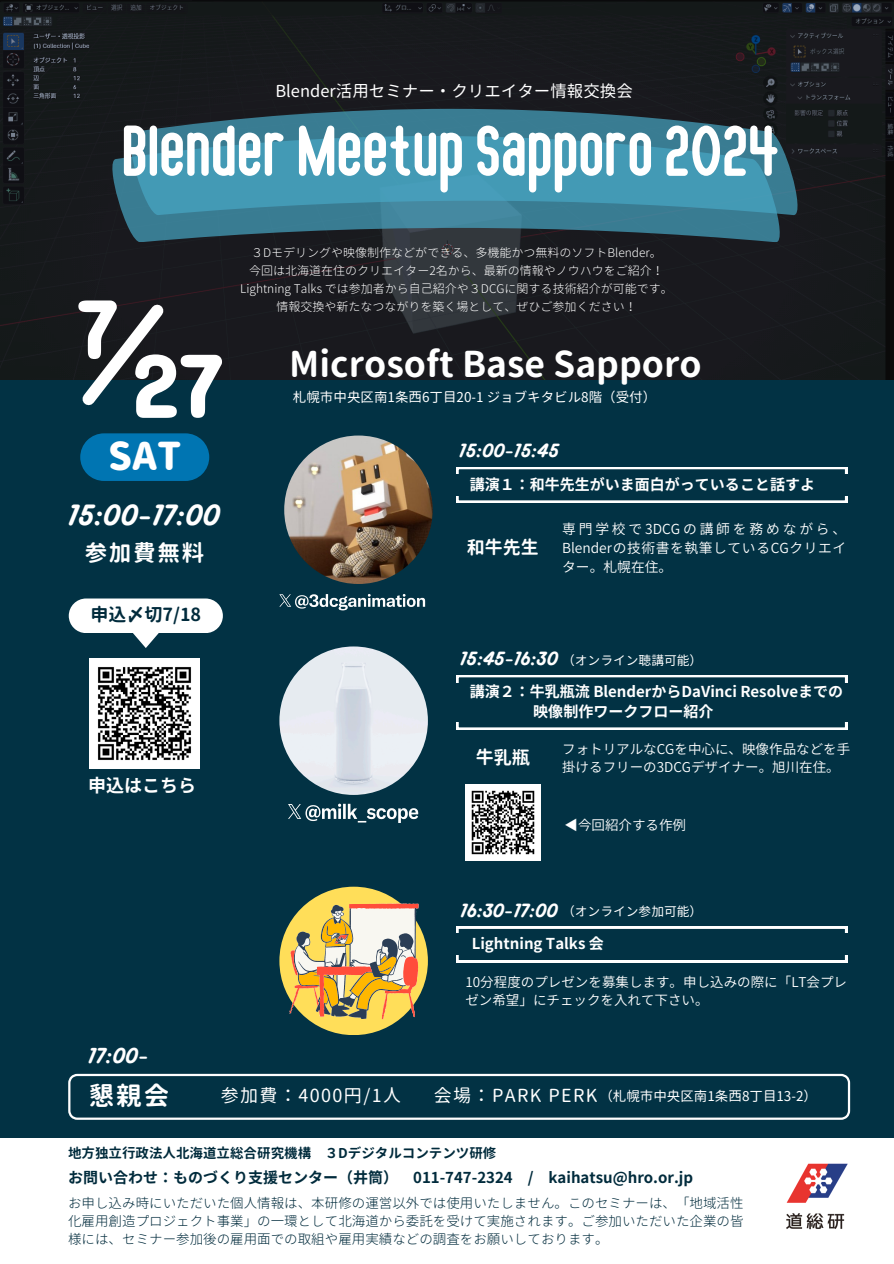
<style>
.page{position:relative;width:894px;height:1264px;background:#fff}
.page>*{position:absolute;margin:0;border:0;box-sizing:border-box;transform-origin:0 0}
.t1{font:92.25px "Concert One";color:#fff}
.t2{font:85.65px "Concert One";color:#fff}
.t3{font:700 73.35px "Somber Sans";color:#fff}
.t4{font:38.1px "Corporate Logo Rounded";color:#fff}
.t5{font:700 35.4px "Gen Jyuu Gothic";color:#fff}
.t6{font:34.5px "Harlow Solid Std";color:#fff}
.t7{font:25.5px "Harlow Solid Std";color:#fff}
.t8{font:700 25.5px "Gen Jyuu Gothic";color:#fff}
.t9{font:22.5px "Harlow Solid Std";color:#fff}
.t10{font:700 22.5px "Gen Jyuu Gothic";letter-spacing:.075em;color:#fff}
.t11{font:18px "Gen Jyuu Gothic";letter-spacing:.08em;color:#fff}
.t12{font:700 18px "Gen Jyuu Gothic";color:#012b3c}
.t13{font:700 18px "Gen Jyuu Gothic";color:#fff}
.t14{font:700 18px "Gen Shin Gothic";color:#fff}
.t15{font:16.5px "Gen Jyuu Gothic";color:#fff}
.t16{font:700 15px "Gen Shin Gothic";color:#fff}
.t17{font:700 15px "Gen Shin Gothic";color:#012b3c}
.t18{font:13.8px/19.2px "Gen Shin Gothic";letter-spacing:.045em;color:#fff;text-align:justify}
.t19{font:300 13.5px/18px "Gen Jyuu Gothic";color:#012b3c;text-align:justify}
.t20{font:13.5px/18px "Gen Shin Gothic";color:#fff}
.t21{font:13.5px "Gen Jyuu Gothic";color:#fff}
.t22{font:700 13.5px "Gen Jyuu Gothic";color:#012b3c}
.t23{font:12.75px "Gen Jyuu Gothic";color:#fff}
.t24{font:300 12px "Gen Jyuu Gothic";color:#fff}
</style>
<div class="page">
<div style="left:0;top:0;width:893px;height:1263px;background:#023244"></div>
<img style="left:0;top:0;width:893px;height:379px">
<img style="left:284px;top:435px;width:148px;height:149px;border-radius:50%">
<img style="left:279px;top:646px;width:149px;height:149px;border-radius:50%">
<svg style="left:80px;top:433px;width:129px;height:48px;background:#006fa8"></svg>
<img style="left:279px;top:594px;width:147px;height:17px">
<img style="left:288px;top:803px;width:130px;height:20px">
<div style="left:0;top:1137px;width:893px;height:126px;background:#fff"></div>
<img style="left:786px;top:1163px;width:62px;height:67px">
<svg style="left:456px;top:467px;width:390px;height:35px"></svg>
<div style="left:447px;top:474px;width:416px;height:21px;background:#023244"></div>
<svg style="left:456px;top:675px;width:390px;height:54px"></svg>
<div style="left:447px;top:683px;width:416px;height:38px;background:#023244"></div>
<div style="left:69px;top:598px;width:154px;height:35px;background:#fff;border-radius:17px"></div>
<svg style="left:133px;top:633px;width:26px;height:15px"></svg>
<svg style="left:68px;top:1073px;width:781px;height:46px"></svg>
<svg style="left:130px;top:109px;width:668px;height:106px;background:#2e5c6d"></svg>
<svg style="left:112px;top:136px;width:668px;height:106px;background:#3c849b"></svg>
<svg style="left:71px;top:293px;width:103px;height:113px"></svg>
<div style="left:279px;top:886px;width:149px;height:149px;background:#ffde59;border-radius:50%"></div>
<svg style="left:289px;top:903px;width:129px;height:116px"></svg>
<svg style="left:456px;top:926px;width:390px;height:36px"></svg>
<div style="left:447px;top:933px;width:416px;height:22px;background:#023244"></div>
<img style="left:465px;top:784px;width:75px;height:76px">
<img style="left:89px;top:658px;width:111px;height:110px">
<h4 class="t15" style="left:275px;top:79px;width:359px">Blender活用セミナー・クリエイター情報交換会</h4>
<h2 class="t3" style="left:122px;top:121px;width:659px">Blender MeetupSapporo2024</h2>
<p class="t2" style="left:76px;top:275px;width:44px">7</p>
<p class="t1" style="left:131px;top:327px;width:95px">27</p>
<h1 class="t4" style="left:108px;top:437px;width:75px">SAT</h1>
<p class="t6" style="left:68px;top:501px;width:153px">15:00-17:00</p>
<p class="t10" style="left:85px;top:536px;width:121px">参加費無料</p>
<p class="t12" style="left:90px;top:601px;width:112px">申込〆切7/18</p>
<p class="t14" style="left:88px;top:772px;width:110px">申込はこちら</p>
<p class="t24" style="left:251px;top:244px;width:412px">３Dモデリングや映像制作などができる、多機能かつ無料のソフトBlender。</p>
<p class="t24" style="left:249px;top:262px;width:416px">今回は北海道在住のクリエイター2名から、最新の情報やノウハウをご紹介！</p>
<p class="t24" style="left:240px;top:280px;width:434px">Lightning Talks では参加者から自己紹介や３DCGに関する技術紹介が可能です。</p>
<p class="t24" style="left:276px;top:298px;width:362px">情報交換や新たなつながりを築く場として、ぜひご参加ください！</p>
<p class="t5" style="left:289px;top:339px;width:414px">Microsoft Base Sapporo</p>
<p class="t21" style="left:293px;top:388px;width:365px">札幌市中央区南1条西6丁目20-1 ジョブキタビル8階（受付）</p>
<p class="t9" style="left:459px;top:442px;width:101px">15:00-15:45</p>
<p class="t16" style="left:469px;top:474px;width:346px">講演１：和牛先生がいま面白がっていること話すよ</p>
<p class="t13" style="left:466px;top:534px;width:73px">和牛先生</p>
<p class="t18" style="left:562px;top:519px;width:285px">専門学校で3DCGの講師を務めながら、Blenderの技術書を執筆しているCGクリエイター。札幌在住。</p>
<p class="t9" style="left:460px;top:649px;width:99px">15:45-16:30</p>
<p class="t23" style="left:562px;top:651px;width:142px">（オンライン聴講可能）</p>
<p class="t16" style="left:469px;top:680px;width:374px">講演２：牛乳瓶流 BlenderからDaVinci Resolveまでの</p>
<p class="t16" style="left:533px;top:701px;width:181px">映像制作ワークフロー紹介</p>
<p class="t13" style="left:475px;top:745px;width:55px">牛乳瓶</p>
<p class="t20" style="left:562px;top:740px;width:289px">フォトリアルなCGを中心に、映像作品などを手掛けるフリーの3DCGデザイナー。旭川在住。</p>
<p class="t20" style="left:564px;top:815px;width:123px">◀今回紹介する作例</p>
<p class="t7" style="left:88px;top:1045px;width:62px">17:00-</p>
<p class="t9" style="left:460px;top:901px;width:99px">16:30-17:00</p>
<p class="t23" style="left:562px;top:902px;width:142px">（オンライン参加可能）</p>
<h6 class="t16" style="left:471px;top:932px;width:133px">Lightning Talks 会</h6>
<h5 class="t20" style="left:465px;top:972px;width:383px">10分程度のプレゼンを募集します。申し込みの際に「LT会プレゼン希望」にチェックを入れて下さい。</h5>
<p class="t8" style="left:89px;top:1077px;width:82px">懇親会</p>
<p class="t11" style="left:221px;top:1082px;width:182px">参加費：4000円/1人</p>
<p class="t11" style="left:433px;top:1082px;width:165px">会場：PARK PERK</p>
<p class="t21" style="left:599px;top:1086px;width:219px">（札幌市中央区南1条西8丁目13-2）</p>
<p class="t22" style="left:68px;top:1143px;width:430px">地方独立行政法人北海道立総合研究機構　３Dデジタルコンテンツ研修</p>
<p class="t17" style="left:68px;top:1166px;width:626px">お問い合わせ：ものづくり支援センター（井筒） 011-747-2324 / kaihatsu@hro.or.jp</p>
<p class="t19" style="left:68px;top:1194px;width:677px">お申し込み時にいただいた個人情報は、本研修の運営以外では使用いたしません。このセミナーは、「地域活性化雇用創造プロジェクト事業」の一環として北海道から委託を受けて実施されます。ご参加いただいた企業の皆様には、セミナー参加後の雇用面での取組や雇用実績などの調査をお願いしております。</p>
</div>
